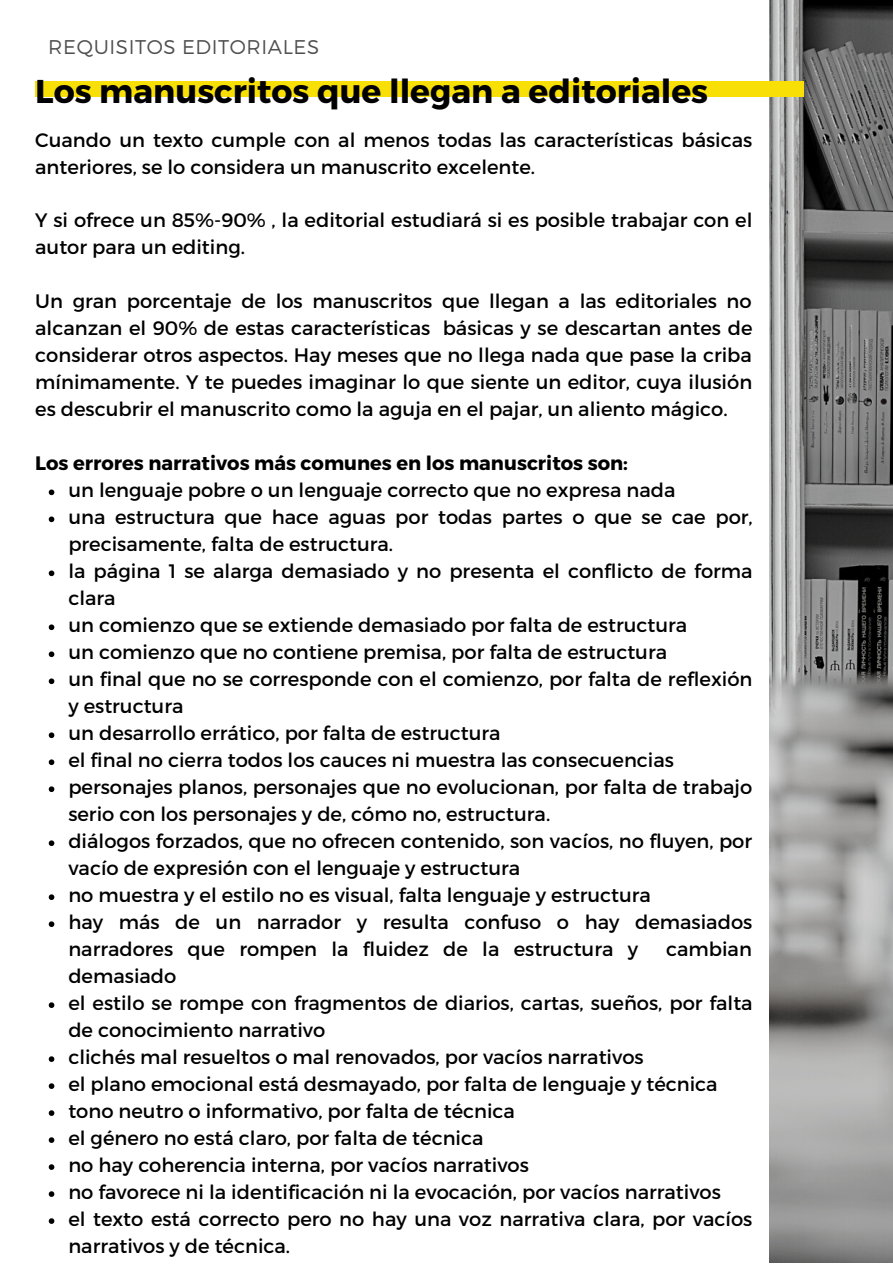
<style>
.page{position:relative;width:893px;height:1264px;background:#fff}
.page>*{position:absolute;margin:0;border:0;box-sizing:border-box;transform-origin:0 0}
.t1{font:700 33px "Montserrat";color:#000}
.t2{font:300 19.8px "Montserrat";letter-spacing:.03em;color:#4f4f4f}
.t3{font:19.5px/27px "Montserrat";color:#000}
.t4{font:700 19.5px "Montserrat";color:#000}
</style>
<div class="page">
<svg style="left:49px;top:489px;width:5px;height:6px"></svg>
<svg style="left:49px;top:516px;width:5px;height:6px"></svg>
<svg style="left:49px;top:570px;width:5px;height:6px"></svg>
<svg style="left:49px;top:624px;width:5px;height:6px"></svg>
<svg style="left:49px;top:651px;width:5px;height:6px"></svg>
<svg style="left:49px;top:678px;width:5px;height:6px"></svg>
<svg style="left:49px;top:732px;width:5px;height:6px"></svg>
<svg style="left:49px;top:759px;width:5px;height:6px"></svg>
<svg style="left:49px;top:786px;width:5px;height:6px"></svg>
<svg style="left:49px;top:840px;width:5px;height:6px"></svg>
<svg style="left:49px;top:894px;width:5px;height:6px"></svg>
<svg style="left:49px;top:921px;width:5px;height:6px"></svg>
<svg style="left:49px;top:1002px;width:5px;height:5px"></svg>
<svg style="left:49px;top:1056px;width:5px;height:5px"></svg>
<svg style="left:49px;top:1083px;width:5px;height:5px"></svg>
<svg style="left:49px;top:1110px;width:5px;height:5px"></svg>
<svg style="left:49px;top:1137px;width:5px;height:5px"></svg>
<svg style="left:49px;top:1164px;width:5px;height:5px"></svg>
<svg style="left:49px;top:1191px;width:5px;height:5px"></svg>
<svg style="left:49px;top:1218px;width:5px;height:5px"></svg>
<img style="left:769px;top:0;width:123px;height:1262px">
<div style="left:35px;top:81px;width:768px;height:16px;background:#f8e006"></div>
<p class="t2" style="left:48px;top:34px;width:272px">REQUISITOS EDITORIALES</p>
<p class="t1" style="left:35px;top:70px;width:674px">Los manuscritos que llegan a editoriales</p>
<p class="t3" style="left:35px;top:125px;width:718px">Cuando un texto cumple con al menos todas las características básicas anteriores, se lo considera un manuscrito excelente.</p>
<p class="t3" style="left:35px;top:206px;width:718px">Y si ofrece un 85%-90% , la editorial estudiará si es posible trabajar con el autor para un editing.</p>
<p class="t3" style="left:35px;top:287px;width:718px;text-align:justify">Un gran porcentaje de los manuscritos que llegan a las editoriales no alcanzan el 90% de estas características básicas y se descartan antes de considerar otros aspectos. Hay meses que no llega nada que pase la criba mínimamente. Y te puedes imaginar lo que siente un editor, cuya ilusión es descubrir el manuscrito como la aguja en el pajar, un aliento mágico.</p>
<p class="t4" style="left:35px;top:451px;width:594px">Los errores narrativos más comunes en los manuscritos son:</p>
<p class="t3" style="left:68px;top:476px;width:608px">un lenguaje pobre o un lenguaje correcto que no expresa nada</p>
<p class="t3" style="left:68px;top:503px;width:685px">una estructura que hace aguas por todas partes o que se cae por, precisamente, falta de estructura.</p>
<p class="t3" style="left:68px;top:557px;width:685px">la página 1 se alarga demasiado y no presenta el conflicto de forma clara</p>
<p class="t3" style="left:68px;top:611px;width:620px">un comienzo que se extiende demasiado por falta de estructura</p>
<p class="t3" style="left:68px;top:638px;width:600px">un comienzo que no contiene premisa, por falta de estructura</p>
<p class="t3" style="left:68px;top:665px;width:685px">un final que no se corresponde con el comienzo, por falta de reflexión y estructura</p>
<p class="t3" style="left:68px;top:719px;width:433px">un desarrollo errático, por falta de estructura</p>
<p class="t3" style="left:68px;top:746px;width:607px">el final no cierra todos los cauces ni muestra las consecuencias</p>
<p class="t3" style="left:68px;top:772px;width:685px">personajes planos, personajes que no evolucionan, por falta de trabajo serio con los personajes y de, cómo no, estructura.</p>
<p class="t3" style="left:68px;top:826px;width:685px">diálogos forzados, que no ofrecen contenido, son vacíos, no fluyen, por vacío de expresión con el lenguaje y estructura</p>
<p class="t3" style="left:68px;top:880px;width:584px">no muestra y el estilo no es visual, falta lenguaje y estructura</p>
<p class="t3" style="left:68px;top:907px;width:685px">hay más de un narrador y resulta confuso o hay demasiados narradores que rompen la fluidez de la estructura y</p>
<p class="t3" style="left:666px;top:934px;width:87px">cambian</p>
<p class="t3" style="left:68px;top:961px;width:110px">demasiado</p>
<p class="t3" style="left:68px;top:988px;width:685px">el estilo se rompe con fragmentos de diarios, cartas, sueños, por falta de conocimiento narrativo</p>
<p class="t3" style="left:68px;top:1042px;width:576px">clichés mal resueltos o mal renovados, por vacíos narrativos</p>
<p class="t3" style="left:68px;top:1069px;width:650px">el plano emocional está desmayado, por falta de lenguaje y técnica</p>
<p class="t3" style="left:68px;top:1096px;width:448px">tono neutro o informativo, por falta de técnica</p>
<p class="t3" style="left:68px;top:1123px;width:416px">el género no está claro, por falta de técnica</p>
<p class="t3" style="left:68px;top:1150px;width:462px">no hay coherencia interna, por vacíos narrativos</p>
<p class="t3" style="left:68px;top:1177px;width:654px">no favorece ni la identificación ni la evocación, por vacíos narrativos</p>
<p class="t3" style="left:68px;top:1204px;width:685px">el texto está correcto pero no hay una voz narrativa clara, por vacíos narrativos y de técnica.</p>
</div>
